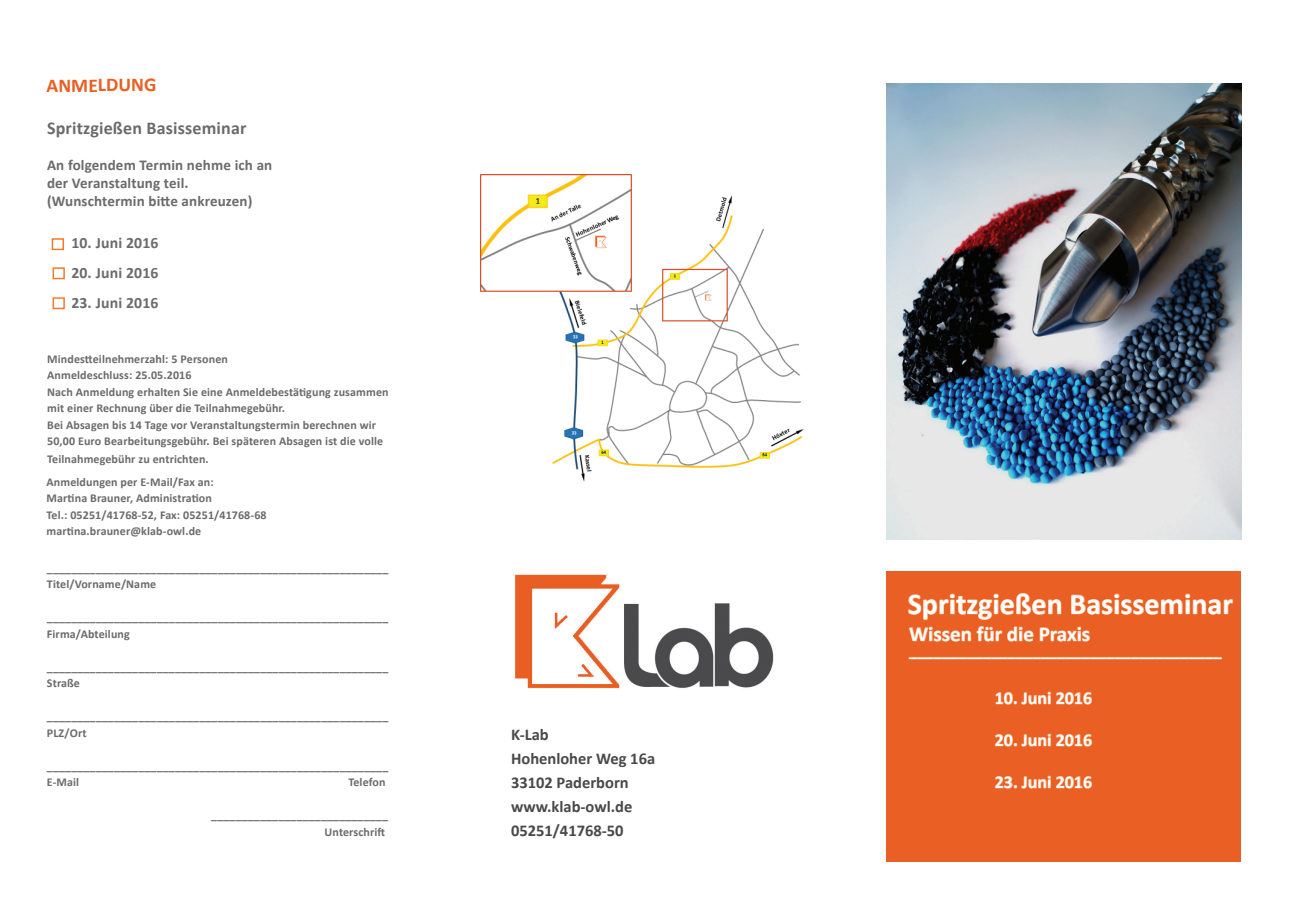
<style>
.page{position:relative;width:1289px;height:919px;background:#fff}
.page>*{position:absolute;margin:0;border:0;box-sizing:border-box;transform-origin:0 0}
.t1{font:700 30px "Calibri";color:#fff}
.t2{font:700 21px "Calibri";color:#fff}
.t3{font:700 19.5px "Calibri";letter-spacing:-.005em;color:#e95f23}
.t4{font:700 18px "Calibri";color:#fff}
.t5{font:700 18px "Calibri";letter-spacing:.01em;color:#6c6a6a}
.t6{font:700 16.5px/24px "Calibri";color:#49494b}
.t7{font:700 16.5px "Calibri";color:#fff}
.t8{font:700 15.75px "Calibri";letter-spacing:.01em;color:#6c6a6a}
.t9{font:700 15px/18px "Calibri";letter-spacing:.01em;color:#6c6a6a}
.t10{font:700 12px/16.5px "Calibri";letter-spacing:.01em;color:#6c6a6a}
</style>
<div class="page">
<div style="left:53px;top:297px;width:12px;height:12px;border:1px solid #f47a29"></div>
<div style="left:886px;top:571px;width:354px;height:290px;background:#ea5f23"></div>
<svg style="left:908px;top:593px;width:325px;height:49px"></svg>
<svg style="left:908px;top:657px;width:314px;height:2px"></svg>
<svg style="left:995px;top:691px;width:97px;height:13px"></svg>
<svg style="left:995px;top:733px;width:97px;height:13px"></svg>
<svg style="left:995px;top:775px;width:97px;height:13px"></svg>
<div style="left:53px;top:267px;width:12px;height:12px;border:1px solid #f47a29"></div>
<div style="left:52px;top:238px;width:12px;height:12px;border:1px solid #f47a29"></div>
<img style="left:515px;top:574px;width:259px;height:115px">
<img style="left:886px;top:83px;width:354px;height:456px">
<img style="left:480px;top:175px;width:324px;height:307px">
<h3 class="t3" style="left:47px;top:72px;width:111px">ANMELDUNG</h3>
<h3 class="t5" style="left:47px;top:117px;width:201px">Spritzgießen Basisseminar</h3>
<p class="t9" style="left:47px;top:156px;width:227px">An folgendem Termin nehme ich an der Veranstaltung teil. (Wunschtermin bitte ankreuzen)</p>
<h3 class="t8" style="left:71px;top:232px;width:89px">10. Juni 2016</h3>
<h3 class="t8" style="left:71px;top:262px;width:89px">20. Juni 2016</h3>
<h3 class="t8" style="left:71px;top:292px;width:89px">23. Juni 2016</h3>
<p class="t10" style="left:47px;top:350px;width:343px">Mindestteilnehmerzahl: 5 Personen<br>Anmeldeschluss: 25.05.2016<br>Nach Anmeldung erhalten Sie eine Anmeldebestätigung zusammen mit einer Rechnung über die Teilnahmegebühr.<br>Bei Absagen bis 14 Tage vor Veranstaltungstermin berechnen wir 50,00 Euro Bearbeitungsgebühr. Bei späteren Absagen ist die volle</p>
<p class="t10" style="left:47px;top:451px;width:163px">Teilnahmegebühr zu entrichten.</p>
<p class="t10" style="left:47px;top:473px;width:221px">Anmeldungen per E-Mail/Fax an:<br>Martina Brauner, Administration<br>Tel.: 05251/41768-52, Fax: 05251/41768-68 martina.brauner@klab-owl.de</p>
<p class="t10" style="left:47px;top:559px;width:343px">________________________________________________________<br>Titel/Vorname/Name</p>
<p class="t10" style="left:47px;top:608px;width:343px">________________________________________________________<br>Firma/Abteilung</p>
<p class="t10" style="left:47px;top:658px;width:343px">________________________________________________________<br>Straße</p>
<p class="t10" style="left:47px;top:707px;width:343px">________________________________________________________<br>PLZ/Ort</p>
<p class="t10" style="left:47px;top:757px;width:343px">________________________________________________________<br>E-Mail</p>
<p class="t10" style="left:348px;top:773px;width:39px">Telefon</p>
<p class="t10" style="left:211px;top:806px;width:178px;text-align:right">_____________________________<br>Unterschrift</p>
<h3 class="t6" style="left:511px;top:722px;width:146px">K-Lab<br>Hohenloher Weg 16a<br>33102 Paderborn www.klab-owl.de<br>05251/41768-50</h3>
<h1 class="t1" style="left:907px;top:584px;width:327px">Spritzgießen Basisseminar</h1>
<h2 class="t2" style="left:909px;top:620px;width:182px">Wissen für die Praxis</h2>
<h3 class="t7" style="left:909px;top:640px;width:314px">______________________________________</h3>
<h3 class="t4" style="left:994px;top:686px;width:99px">10. Juni 2016</h3>
<h3 class="t4" style="left:994px;top:728px;width:99px">20. Juni 2016</h3>
<h3 class="t4" style="left:994px;top:770px;width:99px">23. Juni 2016</h3>
</div>
